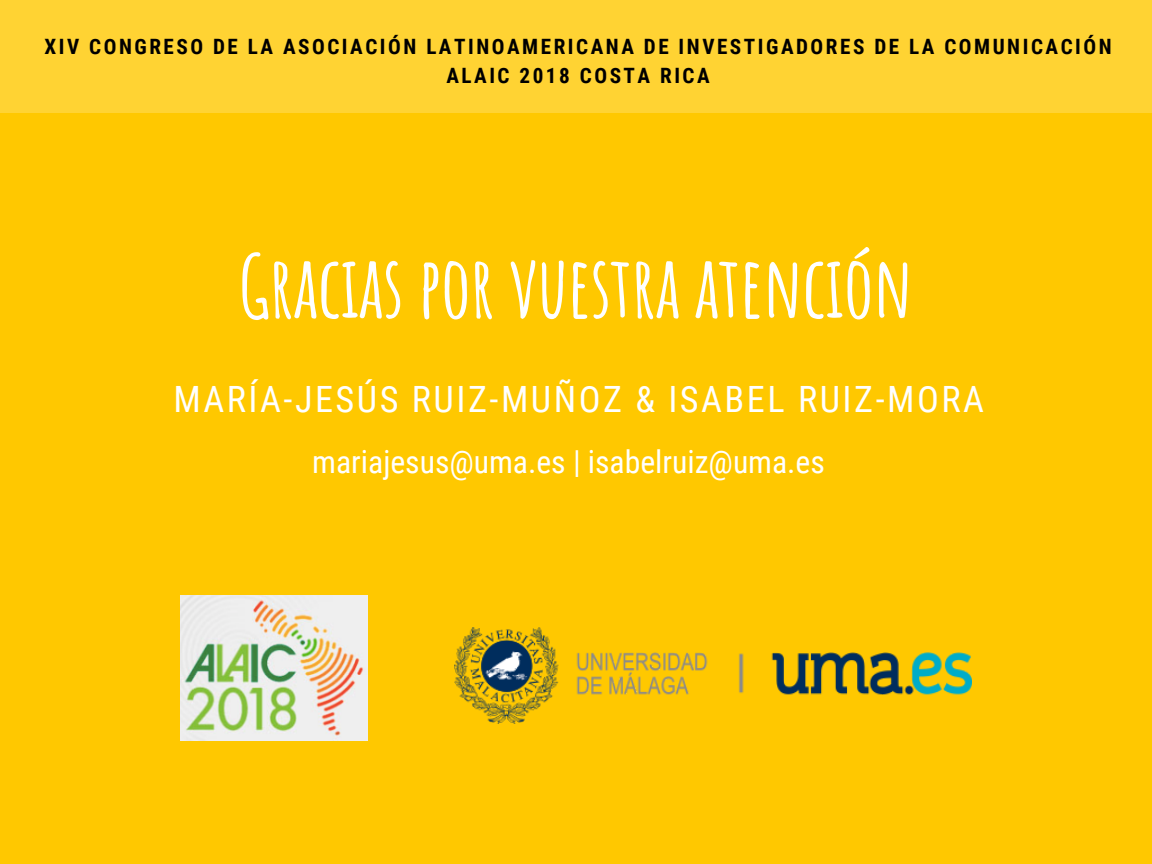
<style>
.page{position:relative;width:1152px;height:864px;background:#ffc800}
.page>*{position:absolute;margin:0;border:0;box-sizing:border-box;transform-origin:0 0}
.t1{font:700 84.45px "Amatic SC";letter-spacing:-.01em;color:#fff}
.t2{font:36.3px "Roboto Condensed";letter-spacing:.07em;color:#fff}
.t3{font:31.65px "Roboto Condensed";color:#fff}
.t4{font:700 21.15px/29.2px "Roboto Condensed";letter-spacing:.12em;color:#000;text-align:center}
</style>
<div class="page">
<div style="left:0;top:0;width:1152px;height:112px;background:#ffd333"></div>
<img style="left:180px;top:595px;width:188px;height:145px">
<img style="left:454px;top:628px;width:518px;height:95px">
<p class="t4" style="left:44px;top:32px;width:1069px">XIV CONGRESO DE LA ASOCIACIÓN LATINOAMERICANA DE INVESTIGADORES DE LA COMUNICACIÓN<br>ALAIC 2018 COSTA RICA</p>
<h1 class="t1" style="left:239px;top:232px;width:676px">GRACIAS POR VUESTRA ATENCIÓN</h1>
<h2 class="t2" style="left:173px;top:378px;width:812px">MARÍA-JESÚS RUIZ-MUÑOZ &amp; ISABEL RUIZ-MORA</h2>
<h3 class="t3" style="left:312px;top:443px;width:514px">mariajesus@uma.es | isabelruiz@uma.es</h3>
</div>
